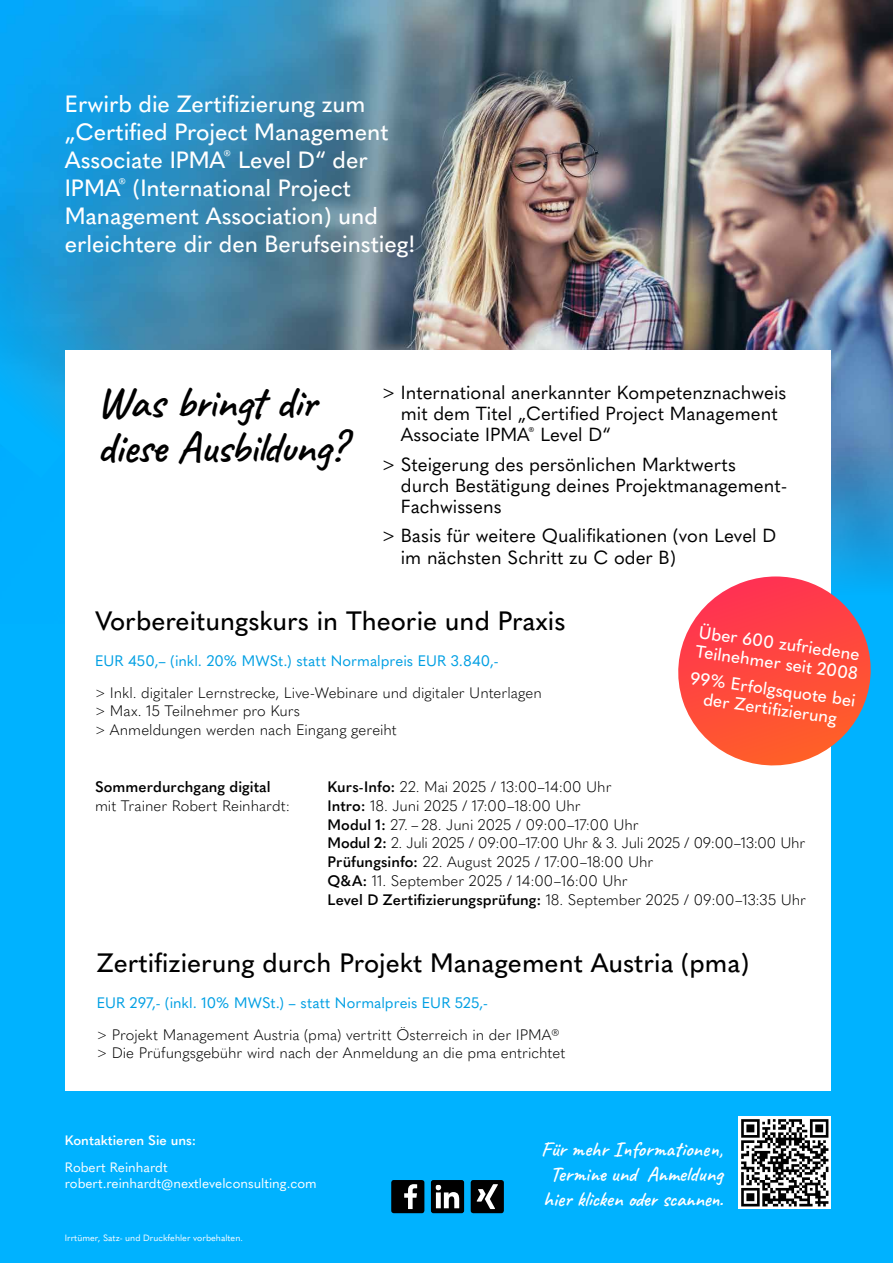
<style>
.page{position:relative;width:893px;height:1263px;background:#fff}
.page>*{position:absolute;margin:0;border:0;box-sizing:border-box;transform-origin:0 0}
.t1{font:600 45px/45px "Caveat";letter-spacing:-.02em;color:#000}
.t2{font:500 26.25px "Quasimoda";color:#000}
.t3{font:500 23.25px/27.9px "Quasimoda";letter-spacing:-.005em;color:#fff}
.t4{font:600 21px/25.2px "Caveat";color:#fff;text-align:center}
.t5{font:18.75px/21px "Quasimoda";color:#000}
.t6{font:500 17.25px/19.5px "Quasimoda";color:#fff}
.t7{font:300 15px/18.8px "Quasimoda";color:#000}
.t8{font:15px "Quasimoda";letter-spacing:.005em;color:#009fe3}
.t9{font:600 15px "Quasimoda";letter-spacing:.005em;color:#000}
.t10{font:13.5px/16.2px "Quasimoda";color:#fff}
.t11{font:600 13.5px "Quasimoda";color:#fff}
.t12{font:9px "Quasimoda";color:#fff}
.s1{font-weight:600}
</style>
<div class="page">
<div style="left:0;top:409px;width:893px;height:854px;background:#00b2ff"></div>
<img style="left:0;top:0;width:893px;height:576px">
<svg style="left:0;top:222px;width:147px;height:256px"></svg>
<img style="left:739px;top:1117px;width:92px;height:92px">
<div style="left:65px;top:350px;width:765px;height:740px;background:#fff"></div>
<div style="left:391px;top:1180px;width:33px;height:33px;background:#000;border-radius:3px"></div>
<svg style="left:404px;top:1184px;width:13px;height:25px"></svg>
<div style="left:471px;top:1180px;width:33px;height:33px;background:#000;border-radius:3px"></div>
<svg style="left:477px;top:1184px;width:21px;height:25px"></svg>
<svg style="left:431px;top:1180px;width:33px;height:33px"></svg>
<div style="left:831px;top:447px;width:62px;height:189px;background:linear-gradient(to bottom,#4d7eae,#00b8ff)"></div>
<svg style="left:678px;top:576px;width:204px;height:201px"></svg>
<h3 class="t3" style="left:65px;top:89px;width:352px">Erwirb die Zertifizierung zum „Certified Project Management<br>Associate IPMA<sup>®</sup> Level D“ der<br>IPMA<sup>®</sup> (International Project<br>Management Association) und erleichtere dir den Berufseinstieg!</h3>
<h1 class="t1" style="left:97px;top:380px;width:250px">Was bringt dir diese Ausbildung?</h1>
<p class="t5" style="left:401px;top:381px;width:387px;text-indent:-19px">&gt; International anerkannter Kompetenznachweis mit dem Titel „Certified Project Management<br>Associate IPMA<sup>®</sup> Level D“</p>
<p class="t5" style="left:401px;top:452px;width:388px;text-indent:-19px">&gt; Steigerung des persönlichen Marktwerts durch Bestätigung deines Projektmanagement-<br>Fachwissens</p>
<p class="t5" style="left:401px;top:523px;width:377px;line-height:21.6px;text-indent:-19px">&gt; Basis für weitere Qualifikationen (von Level D im nächsten Schritt zu C oder B)</p>
<h2 class="t2" style="left:95px;top:601px;width:472px">Vorbereitungskurs in Theorie und Praxis</h2>
<p class="t8" style="left:95px;top:649px;width:405px">EUR 450,– (inkl. 20% MWSt.) statt Normalpreis EUR 3.840,-</p>
<p class="t7" style="left:95px;top:682px;width:448px">&gt; Inkl. digitaler Lernstrecke, Live-Webinare und digitaler Unterlagen &gt; Max. 15 Teilnehmer pro Kurs<br>&gt; Anmeldungen werden nach Eingang gereiht</p>
<p class="t6" style="left:700px;top:621px;width:165px;rotate:8deg">Über 600 zufriedene<br>Teilnehmer seit 2008</p>
<p class="t6" style="left:692px;top:667px;width:168px;text-align:center;rotate:8deg">99% Erfolgsquote bei der Zertifi zierung</p>
<p class="t9" style="left:95px;top:775px;width:177px">Sommerdurchgang digital</p>
<p class="t7" style="left:328px;top:776px;width:285px"><span class="s1">Kurs-Info:</span> 22. Mai 2025 / 13:00–14:00 Uhr</p>
<p class="t7" style="left:95px;top:795px;width:197px">mit Trainer Robert Reinhardt:</p>
<p class="t7" style="left:328px;top:795px;width:480px"><span class="s1">Intro:</span> 18. Juni 2025 / 17:00–18:00 Uhr<br><span class="s1">Modul 1:</span> 27. – 28. Juni 2025 / 09:00–17:00 Uhr<br><span class="s1">Modul 2:</span> 2. Juli 2025 / 09:00–17:00 Uhr &amp; 3. Juli 2025 / 09:00–13:00 Uhr <span class="s1">Prüfungsinfo:</span> 22. August 2025 / 17:00–18:00 Uhr<br><span class="s1">Q&amp;A:</span> 11. September 2025 / 14:00–16:00 Uhr<br><span class="s1">Level D Zertifizierungsprüfung:</span> 18. September 2025 / 09:00–13:35 Uhr</p>
<h2 class="t2" style="left:97px;top:943px;width:654px">Zertifizierung durch Projekt Management Austria (pma)</h2>
<p class="t8" style="left:97px;top:991px;width:393px">EUR 297,- (inkl. 10% MWSt.) – statt Normalpreis EUR 525,-</p>
<p class="t7" style="left:97px;top:1024px;width:470px">&gt; Projekt Management Austria (pma) vertritt Österreich in der IPMA® &gt; Die Prüfungsgebühr wird nach der Anmeldung an die pma entrichtet</p>
<p class="t11" style="left:65px;top:1130px;width:133px">Kontaktieren Sie uns:</p>
<p class="t10" style="left:65px;top:1158px;width:253px">Robert Reinhardt robert.reinhardt@nextlevelconsulting.com</p>
<p class="t12" style="left:65px;top:1231px;width:180px">Irrtümer, Satz- und Druckfehler vorbehalten.</p>
<h3 class="t4" style="left:541px;top:1136px;width:183px">Für mehr Informationen,<br>Termine und Anmeldung hier klicken oder scannen.</h3>
</div>
